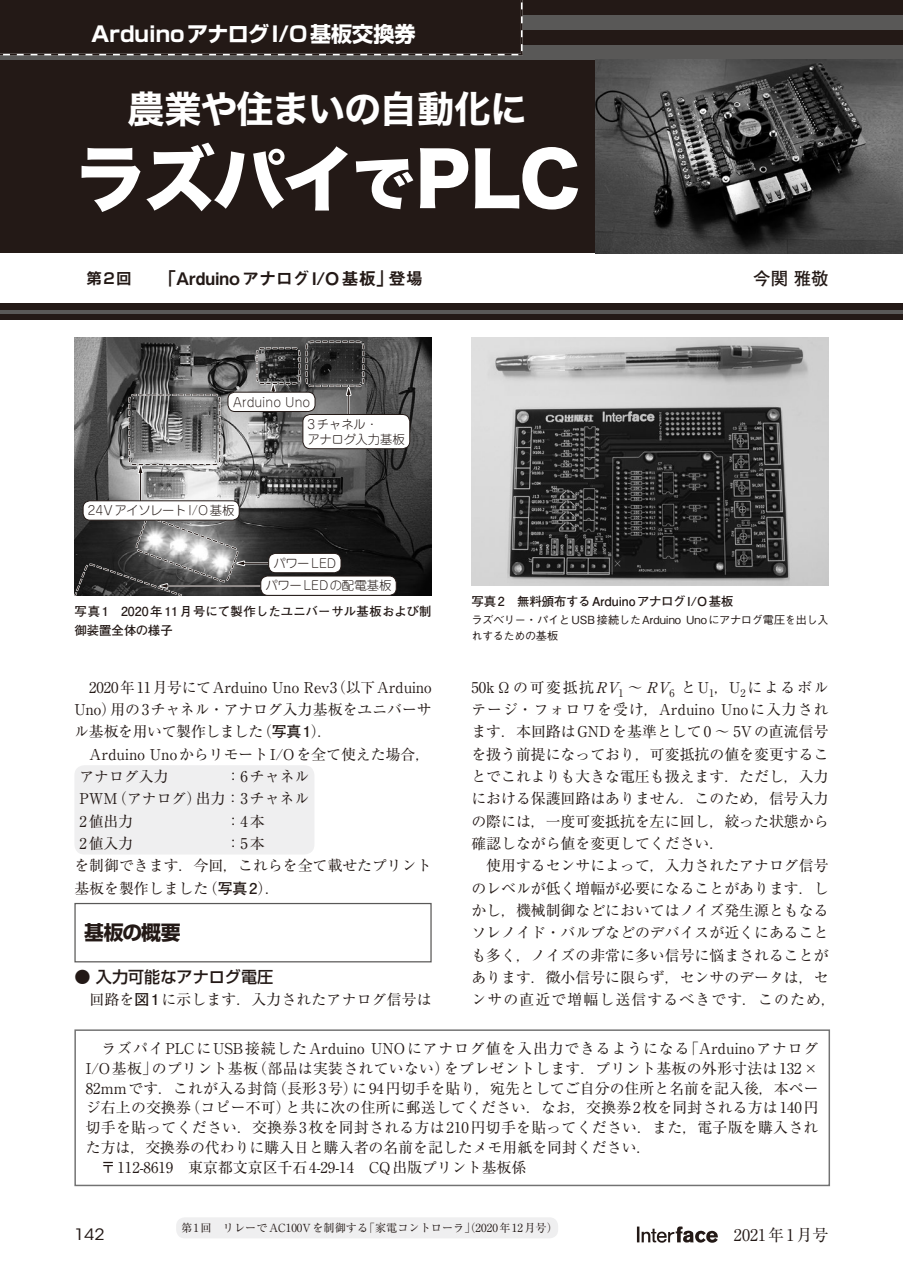
<style>
.page{position:relative;width:903px;height:1275px;background:#fff}
.page>*{position:absolute;margin:0;border:0;box-sizing:border-box;transform-origin:0 0}
.t1{font:71.92px "Hira Kaku Std W8";letter-spacing:-.035em;color:#fff}
.t2{font:37.27px "Hira Kaku Std W7";letter-spacing:-.035em;color:#fff}
.t3{font:700 21px "Shin Go Pro";color:#fff}
.t4{font:700 19.78px "Shin Go Pro";letter-spacing:-.04em;color:#231916}
.t5{font:17.32px "Midashi Go Pro MB31";color:#231916}
.t6{font:700 17.32px "Futo Go B101 Pro";color:#231916}
.t7{font:500 16.1px "Shin Go Pro";color:#231916}
.t8{font:16.1px "Ryumin Pro";color:#231916}
.t9{font:15.58px "ITC Avant Garde Std";color:#231916;scale:1.11 1}
.t10{font:14.88px/22.4px "Ryumin Pro";color:#231916}
.t11{font:700 14.88px "Shin Go Pro De";color:#231916}
.t12{font:700 12.42px/18.6px "Futo Go B101 Pro";color:#231916}
.t13{font:300 12.42px/22.6px "Jun 101 Pro";color:#231916}
.t14{font:300 12.42px/14.9px "Jun 101 Pro";letter-spacing:-.035em;color:#231916}
.t15{font:500 11.2px/16.1px "Gothic BBB Pro";letter-spacing:-.03em;color:#231916}
.t16{font:11.2px "Ryumin Pro";color:#231916}
.s1{font-size:61.07px}
.s2{font-family:"Futo Go B101 Pro";font-weight:700}
</style>
<div class="page">
<svg style="left:637px;top:1226px;width:81px;height:17px"></svg>
<div style="left:0;top:45px;width:903px;height:208px;background:#231916"></div>
<div style="left:0;top:0;width:903px;height:60px;background:#231916"></div>
<div style="left:0;top:15px;width:903px;height:15px;background:#595857"></div>
<div style="left:0;top:45px;width:903px;height:15px;background:#595857"></div>
<div style="left:74px;top:765px;width:240px;height:89px;background:#efeff0;border-radius:10px"></div>
<div style="left:74px;top:903px;width:358px;height:59px;border:1px solid #595857"></div>
<img style="left:74px;top:337px;width:358px;height:258px">
<hr style="left:140px;top:470px;width:2px;height:48px;background:#fff">
<hr style="left:140px;top:470px;width:1px;height:40px;background:#231916">
<hr style="left:241px;top:562px;width:33px;height:2px;background:#fff">
<hr style="left:241px;top:563px;width:32px;height:1px;background:#231916">
<hr style="left:164px;top:585px;width:97px;height:2px;background:#fff">
<hr style="left:164px;top:586px;width:102px;height:1px;background:#231916">
<div style="left:269px;top:553px;width:72px;height:20px;background:#fff;border-radius:7px"></div>
<div style="left:268px;top:553px;width:73px;height:20px;border:1px solid #231916;border-radius:7px"></div>
<div style="left:261px;top:576px;width:135px;height:19px;background:#fff;border-radius:7px"></div>
<div style="left:260px;top:576px;width:137px;height:20px;border:1px solid #231916;border-radius:7px"></div>
<hr style="left:348px;top:392px;width:2px;height:55px;background:#fff">
<hr style="left:348px;top:392px;width:1px;height:55px;background:#231916">
<div style="left:303px;top:414px;width:107px;height:35px;background:#fff;border-radius:7px"></div>
<div style="left:303px;top:414px;width:107px;height:35px;border:1px solid #231916;border-radius:7px"></div>
<div style="left:228px;top:392px;width:87px;height:19px;background:#fff;border-radius:7px"></div>
<div style="left:228px;top:392px;width:87px;height:20px;border:1px solid #231916;border-radius:7px"></div>
<svg style="left:255px;top:340px;width:110px;height:68px"></svg>
<svg style="left:127px;top:393px;width:95px;height:82px"></svg>
<svg style="left:74px;top:515px;width:173px;height:81px"></svg>
<div style="left:83px;top:501px;width:156px;height:19px;background:#fff;border-radius:7px"></div>
<div style="left:83px;top:500px;width:156px;height:20px;border:1px solid #231916;border-radius:7px"></div>
<div style="left:176px;top:1217px;width:382px;height:21px;background:#efeff0;border-radius:9px"></div>
<div style="left:74px;top:1029px;width:756px;height:157px;border:1px solid #727272"></div>
<img style="left:471px;top:337px;width:357px;height:248px">
<div style="left:0;top:304px;width:903px;height:16px;background:#231916"></div>
<hr style="left:0;top:310px;width:903px;height:4px;background:#595857">
<img style="left:595px;top:60px;width:308px;height:193px">
<div style="left:0;top:0;width:522px;height:55px;background:#231916"></div>
<hr style="left:521px;top:0;width:2px;height:55px;background:#fff">
<svg style="left:521px;top:0;width:2px;height:44px"></svg>
<svg style="left:0;top:51px;width:523px;height:5px"></svg>
<h3 class="t3" style="left:91px;top:17px;width:326px">ArduinoアナログI/O基板交換券</h3>
<h2 class="t2" style="left:127px;top:80px;width:401px">農業や住まいの自動化に</h2>
<h1 class="t1" style="left:74px;top:139px;width:507px">ラズパイ<span class="s1">で</span>PLC</h1>
<p class="t11" style="left:87px;top:266px;width:46px">第2回</p>
<p class="t5" style="left:159px;top:265px;width:266px">「ArduinoアナログI/O基板」登場</p>
<p class="t6" style="left:753px;top:265px;width:77px">今関 雅敬</p>
<p class="t13" style="left:233px;top:389px;width:79px">Arduino Uno</p>
<p class="t13" style="left:88px;top:498px;width:148px">24VアイソレートI/O基板</p>
<p class="t14" style="left:308px;top:415px;width:99px">3チャネル・<br>アナログ入力基板</p>
<p class="t13" style="left:265px;top:550px;width:128px;text-indent:8px">パワーLED<br>パワーLEDの配電基板</p>
<p class="t12" style="left:74px;top:601px;width:359px">写真1　2020年11月号にて製作したユニバーサル基板および制御装置全体の様子</p>
<p class="t10" style="left:74px;top:675px;width:359px;text-align:justify">　2020年11月号にてArduino Uno Rev3（以下Arduino Uno）用の3チャネル・アナログ入力基板をユニバーサル基板を用いて製作しました（<span class="s2">写真1</span>）．</p>
<p class="t10" style="left:79px;top:742px;width:352px;text-indent:10px">Arduino UnoからリモートI/Oを全て使えた場合，アナログ入力</p>
<p class="t10" style="left:79px;top:764px;width:232px;text-align:justify;text-indent:146px">：6チャネルPWM（アナログ）出力：3チャネル2値出力</p>
<p class="t10" style="left:226px;top:809px;width:41px">：4本</p>
<p class="t10" style="left:79px;top:831px;width:55px">2値入力</p>
<p class="t10" style="left:74px;top:831px;width:359px;text-indent:151px">：5本<br>を制御できます．今回，これらを全て載せたプリント基板を製作しました（<span class="s2">写真2</span>）．</p>
<h3 class="t4" style="left:84px;top:917px;width:98px">基板の概要</h3>
<p class="t7" style="left:74px;top:963px;width:200px">● 入力可能なアナログ電圧</p>
<p class="t10" style="left:89px;top:987px;width:344px">回路を<span class="s2">図1</span>に示します．入力されたアナログ信号は</p>
<p class="t12" style="left:471px;top:591px;width:264px">写真2　無料頒布するArduinoアナログI/O基板</p>
<p class="t15" style="left:471px;top:610px;width:359px">ラズベリー・パイとUSB接続したArduino Unoにアナログ電圧を出し入れするための基板</p>
<p class="t10" style="left:471px;top:675px;width:366px">50kΩの可変抵抗RV<sub>1</sub> ～ RV<sub>6</sub> とU<sub>1</sub>，U<sub>2</sub>によるボルテージ・フォロワを受け，Arduino Unoに入力されます．本回路はGNDを基準として0 ～ 5Vの直流信号を扱う前提になっており，可変抵抗の値を変更することでこれよりも大きな電圧も扱えます．ただし，入力における保護回路はありません．このため，信号入力の際には，一度可変抵抗を左に回し，絞った状態から確認しながら値を変更してください．<br>　使用するセンサによって，入力されたアナログ信号のレベルが低く増幅が必要になることがあります．しかし，機械制御などにおいてはノイズ発生源ともなるソレノイド・バルブなどのデバイスが近くにあることも多く，ノイズの非常に多い信号に悩まされることがあります．微小信号に限らず，センサのデータは，センサの直近で増幅し送信するべきです．このため，</p>
<p class="t10" style="left:86px;top:1037px;width:734px;line-height:19.8px;text-indent:16px">ラズパイPLCにUSB接続したArduino UNOにアナログ値を入出力できるようになる「ArduinoアナログI/O基板」のプリント基板（部品は実装されていない）をプレゼントします．プリント基板の外形寸法は132× 82mmです．これが入る封筒（長形3号）に94円切手を貼り，宛先としてご自分の住所と名前を記入後，本ページ右上の交換券（コピー不可）と共に次の住所に郵送してください．なお，交換券2枚を同封される方は140円切手を貼ってください．交換券3枚を同封される方は210円切手を貼ってください．また，電子版を購入された方は，交換券の代わりに購入日と購入者の名前を記したメモ用紙を同封ください．<br>　〒112-8619　東京都文京区千石4-29-14　CQ出版プリント基板係</p>
<p class="t16" style="left:181px;top:1219px;width:378px">第1回　リレーでAC100Vを制御する「家電コントローラ」（2020年12月号）</p>
<p class="t9" style="left:74px;top:1225px;width:29px">142</p>
<p class="t8" style="left:718px;top:1222px;width:112px">　2021年1月号</p>
</div>
